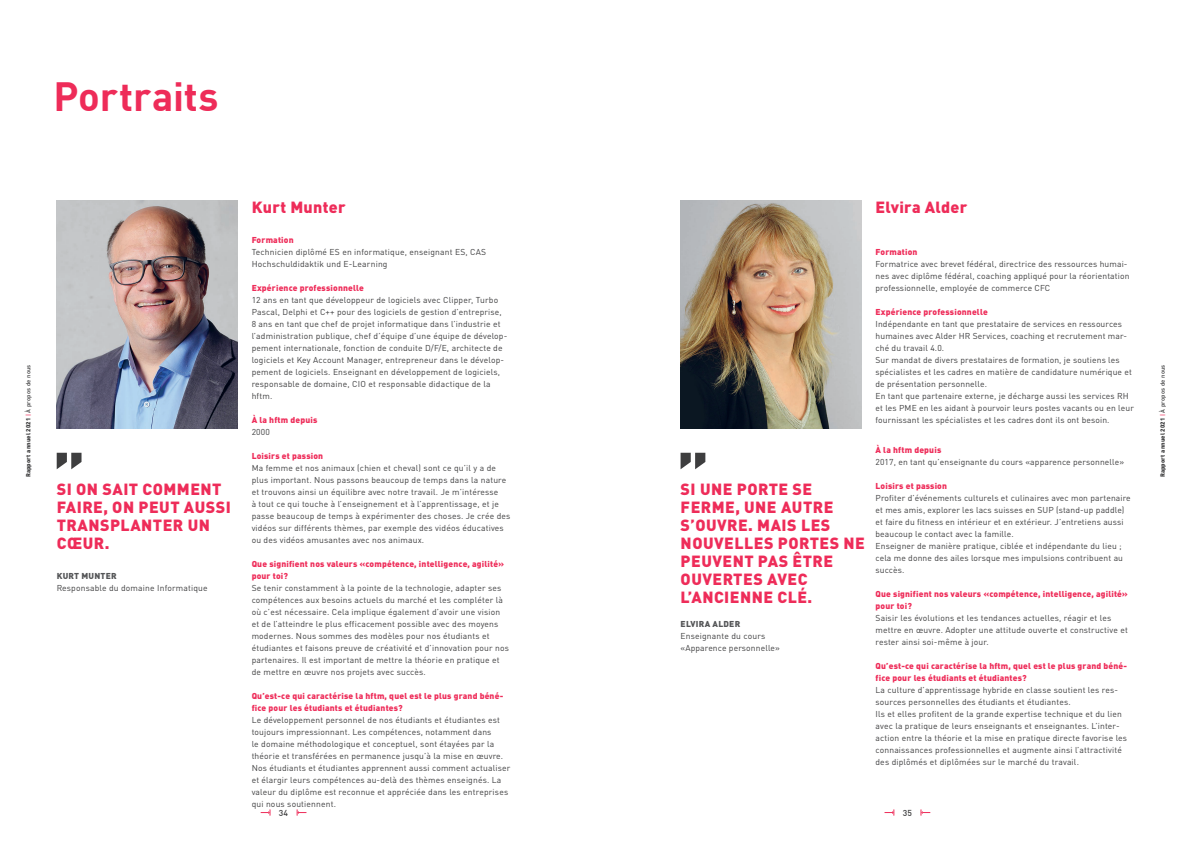
<style>
.page{position:relative;width:1191px;height:842px;background:#fff}
.page>*{position:absolute;margin:0;border:0;box-sizing:border-box;transform-origin:0 0}
.Haupttitel{font:700 40px "DINOT";letter-spacing:-.005em;color:#ee2c59}
.Quote_klein{font:900 16px/18px "DINOT";letter-spacing:.03em;color:#ee2c59}
.Zwischentitel{font:900 16px "DINOT";letter-spacing:.02em;color:#ee2c59}
.Lauftext{font:8.5px/12px "DINOT";letter-spacing:.02em;color:#3e3e3f}
.Zwischentitel-2{font:8.5px/12px "DINOT";letter-spacing:.015em;color:#3e3e3f}
.Titel_Lauftext{font:900 8.5px/12px "DINOT";letter-spacing:.02em;color:#ee2c59}
.Lauftext-2{font:900 8.5px "DINOT";letter-spacing:.03em;color:#545557}
.t1{font:500 8.5px "DINOT";color:#3e3e3f}
.Pagina_Abschnitt{font:900 6px "DINOT";letter-spacing:.02em;color:#3e3e3f}
.s1{font-weight:900;color:#ee2c59}
.s2{font-weight:500;color:#ee2c59}
.s3{font-weight:500}
</style>
<div class="page">
<img style="left:680px;top:201px;width:181px;height:228px">
<svg style="left:57px;top:453px;width:24px;height:16px"></svg>
<svg style="left:680px;top:453px;width:25px;height:16px"></svg>
<img style="left:57px;top:201px;width:180px;height:228px">
<svg style="left:884px;top:809px;width:10px;height:7px"></svg>
<svg style="left:920px;top:809px;width:10px;height:7px"></svg>
<svg style="left:261px;top:809px;width:10px;height:7px"></svg>
<svg style="left:297px;top:809px;width:9px;height:7px"></svg>
<p class="Haupttitel" style="left:53px;top:65px;width:167px">Portraits</p>
<p class="Zwischentitel" style="left:875px;top:194px;width:93px">Elvira Alder</p>
<p class="Zwischentitel-2" style="left:875px;top:245px;width:255px"><span class="s1">Formation<br></span>Formatrice avec brevet fédéral, directrice des ressources humai&shy;nes avec diplôme fédéral, coaching appliqué pour la réorientation professionnelle, employée de commerce CFC</p>
<p class="Zwischentitel-2" style="left:875px;top:305px;width:260px"><span class="s1">Expérience professionnelle<br></span>Indépendante en tant que prestataire de services en ressources humaines avec Alder HR Services, coaching et recrutement mar&shy;ché du travail 4.0.<br>Sur mandat de divers prestataires de formation, je soutiens les spécialistes et les cadres en matière de candidature numérique et de présentation personnelle.<br>En tant que partenaire externe, je décharge aussi les services RH et les PME en les aidant à pourvoir leurs postes vacants ou en leur fournissant les spécialistes et les cadres dont ils ont besoin.</p>
<p class="Titel_Lauftext" style="left:875px;top:443px;width:67px">À la hftm depuis</p>
<p class="Lauftext" style="left:875px;top:455px;width:250px">2017, en tant qu’enseignante du cours «apparence personnelle»</p>
<p class="Titel_Lauftext" style="left:875px;top:479px;width:73px">Loisirs et passion</p>
<p class="Lauftext" style="left:875px;top:491px;width:257px">Profiter d’événements culturels et culinaires avec mon partenaire et mes amis, explorer les lacs suisses en SUP (stand-up paddle) et faire du fitness en intérieur et en extérieur. J’entretiens aussi beaucoup le contact avec la famille.</p>
<p class="Lauftext" style="left:875px;top:539px;width:249px">Enseigner de manière pratique, ciblée et indépendante du lieu ; cela me donne des ailes lorsque mes impulsions contribuent au succès.</p>
<p class="Titel_Lauftext" style="left:875px;top:587px;width:254px">Que signifient nos valeurs «compétence, intelligence, agilité» pour toi?</p>
<p class="Lauftext" style="left:875px;top:611px;width:254px">Saisir les évolutions et les tendances actuelles, réagir et les mettre en œuvre. Adopter une attitude ouverte et constructive et rester ainsi soi-même à jour.</p>
<p class="Titel_Lauftext" style="left:875px;top:659px;width:253px">Qu’est-ce qui caractérise la hftm, quel est le plus grand béné&shy;fice pour les étudiants et étudiantes?</p>
<p class="Lauftext" style="left:875px;top:683px;width:253px">La culture d’apprentissage hybride en classe soutient les res&shy;sources personnelles des étudiants et étudiantes.<br>Ils et elles profitent de la grande expertise technique et du lien avec la pratique de leurs enseignants et enseignantes. L’inter&shy;action entre la théorie et la mise en pratique directe favorise les connaissances professionnelles et augmente ainsi l’attractivité des diplômés et diplômées sur le marché du travail.</p>
<p class="Zwischentitel" style="left:252px;top:194px;width:96px">Kurt Munter</p>
<p class="Titel_Lauftext" style="left:252px;top:233px;width:44px">Formation</p>
<p class="Lauftext" style="left:252px;top:245px;width:236px">Technicien diplômé ES en informatique, enseignant ES, CAS<br>Hochschuldidaktik und E-Learning</p>
<p class="Titel_Lauftext" style="left:252px;top:281px;width:114px">Expérience professionnelle</p>
<p class="Lauftext" style="left:252px;top:293px;width:257px">12 ans en tant que développeur de logiciels avec Clipper, Turbo Pascal, Delphi et C++ pour des logiciels de gestion d’entreprise, 8 ans en tant que chef de projet informatique dans l’industrie et l’administration publique, chef d’équipe d’une équipe de dévelop&shy;pement internationale, fonction de conduite D/F/E, architecte de logiciels et Key Account Manager, entrepreneur dans le dévelop&shy;pement de logiciels. Enseignant en développement de logiciels, responsable de domaine, CIO et responsable didactique de la hftm.</p>
<p class="Titel_Lauftext" style="left:252px;top:413px;width:67px">À la hftm depuis</p>
<p class="Lauftext" style="left:252px;top:425px;width:20px">2000</p>
<p class="Titel_Lauftext" style="left:252px;top:449px;width:73px">Loisirs et passion</p>
<p class="Lauftext" style="left:252px;top:461px;width:260px">Ma femme et nos animaux (chien et cheval) sont ce qu’il y a de plus important. Nous passons beaucoup de temps dans la nature et trouvons ainsi un équilibre avec notre travail. Je m’intéresse<br>à tout ce qui touche à l’enseignement et à l’apprentissage, et je passe beaucoup de temps à expérimenter des choses. Je crée des vidéos sur différents thèmes, par exemple des vidéos éducatives ou des vidéos amusantes avec nos animaux.</p>
<p class="Titel_Lauftext" style="left:252px;top:557px;width:254px">Que signifient nos valeurs «compétence, intelligence, agilité» pour toi?</p>
<p class="Lauftext" style="left:252px;top:581px;width:259px">Se tenir constamment à la pointe de la technologie, adapter ses compétences aux besoins actuels du marché et les compléter là où c’est nécessaire. Cela implique également d’avoir une vision et de l’atteindre le plus efficacement possible avec des moyens modernes. Nous sommes des modèles pour nos étudiants et étudiantes et faisons preuve de créativité et d’innovation pour nos partenaires. Il est important de mettre la théorie en pratique et de mettre en œuvre nos projets avec succès.</p>
<p class="Titel_Lauftext" style="left:252px;top:689px;width:253px">Qu’est-ce qui caractérise la hftm, quel est le plus grand béné&shy;fice pour les étudiants et étudiantes?</p>
<p class="Lauftext" style="left:252px;top:713px;width:260px">Le développement personnel de nos étudiants et étudiantes est toujours impressionnant. Les compétences, notamment dans<br>le domaine méthodologique et conceptuel, sont étayées par la théorie et transférées en permanence jusqu’à la mise en œuvre.<br>Nos étudiants et étudiantes apprennent aussi comment actualiser et élargir leurs compétences au-delà des thèmes enseignés. La valeur du diplôme est reconnue et appréciée dans les entreprises qui nous soutiennent.</p>
<p class="t1" style="left:279px;top:806px;width:11px">34</p>
<p class="t1" style="left:902px;top:806px;width:11px">35</p>
<p class="Pagina_Abschnitt" style="left:24px;top:477px;width:114px;rotate:-90deg">Rapport annuel 2021 <span class="s2">|</span> <span class="s3">À propos de nous</span></p>
<p class="Pagina_Abschnitt" style="left:1158px;top:477px;width:114px;rotate:-90deg">Rapport annuel 2021 <span class="s2">|</span> <span class="s3">À propos de nous</span></p>
<p class="Quote_klein" style="left:57px;top:478px;width:175px">SI ON SAIT COMMENT<br>FAIRE, ON PEUT AUSSI<br>TRANSPLANTER UN<br>CŒUR.</p>
<p class="Quote_klein" style="left:680px;top:478px;width:186px">SI UNE PORTE SE<br>FERME, UNE AUTRE<br>S’OUVRE. MAIS LES<br>NOUVELLES PORTES NE<br>PEUVENT PAS ÊTRE<br>OUVERTES AVEC<br>L’ANCIENNE CLÉ.</p>
<p class="Lauftext-2" style="left:57px;top:569px;width:62px">KURT MUNTER</p>
<p class="Lauftext" style="left:57px;top:581px;width:152px">Responsable du domaine Informatique</p>
<p class="Lauftext-2" style="left:680px;top:617px;width:61px">ELVIRA ALDER</p>
<p class="Lauftext" style="left:680px;top:629px;width:101px">Enseignante du cours «Apparence personnelle»</p>
</div>
